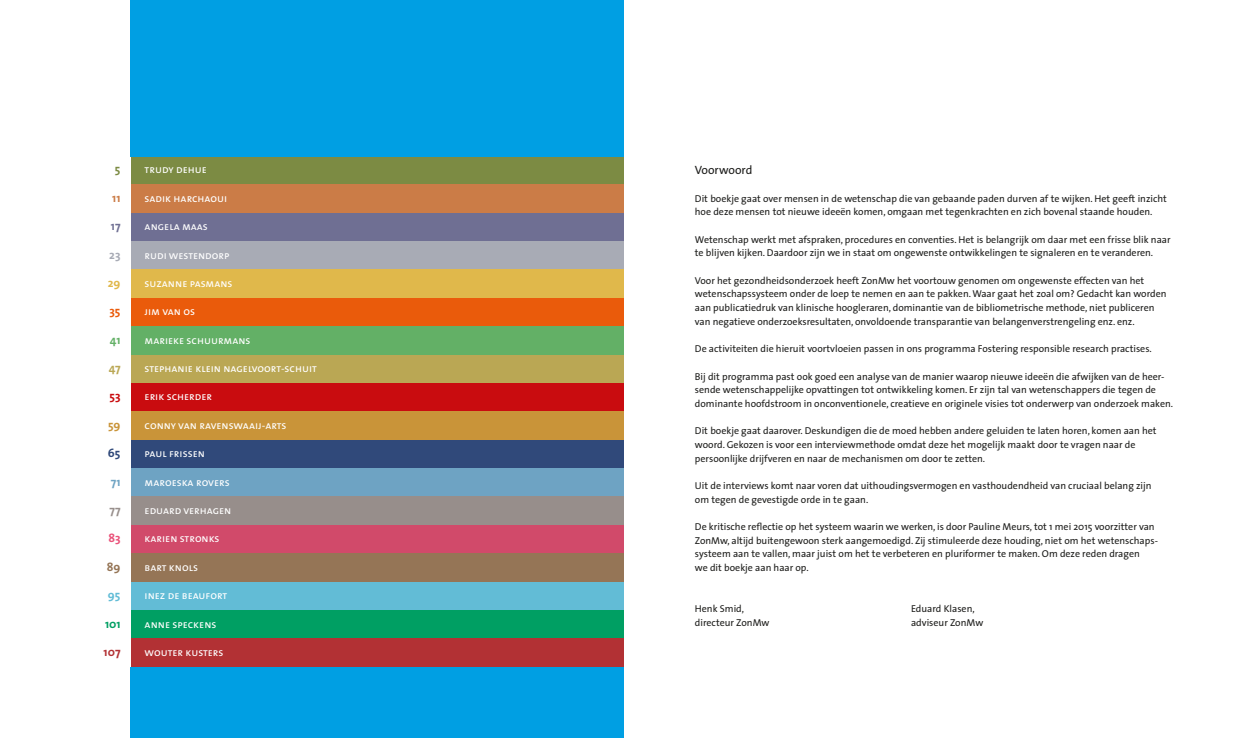
<style>
.page{position:relative;width:1248px;height:738px;background:#fff}
.page>*{position:absolute;margin:0;border:0;box-sizing:border-box;transform-origin:0 0}
.t1{font:12px "The Sans";color:#1d1d1b}
.t2{font:700 12px "The Sans";color:#009f63}
.t3{font:700 12px "The Sans";color:#b23134}
.t4{font:700 12px "The Sans";color:#cb7c47}
.t5{font:700 12px "The Sans";color:#6f6f93}
.t6{font:700 12px "The Sans";color:#a8abb5}
.t7{font:700 12px "The Sans";color:#e0b84b}
.t8{font:700 12px "The Sans";color:#ea5b0b}
.t9{font:700 12px "The Sans";color:#63b066}
.t10{font:700 12px "The Sans";color:#baa754}
.t11{font:700 12px "The Sans";color:#c90c0f}
.t12{font:700 12px "The Sans";color:#c99439}
.t13{font:700 12px "The Sans";color:#30497a}
.t14{font:700 12px "The Sans";color:#6ea3c3}
.t15{font:700 12px "The Sans";color:#978e8b}
.t16{font:700 12px "The Sans";color:#ea527a}
.t17{font:700 12px "The Sans";color:#957556}
.t18{font:700 12px "The Sans";color:#62bcd6}
.t19{font:700 12px "The Sans";color:#7c8b43}
.t20{font:11px "The Sans Caps";color:#fff}
.t21{font:10px/13.7px "The Sans";color:#1d1d1b}
</style>
<div class="page">
<div style="left:127px;top:156px;width:513px;height:28px;background:#7c8b43"></div>
<div style="left:127px;top:184px;width:514px;height:29px;background:#cb7c47"></div>
<div style="left:127px;top:213px;width:514px;height:28px;background:#6f6f93"></div>
<div style="left:127px;top:241px;width:514px;height:28px;background:#a8abb5"></div>
<div style="left:127px;top:269px;width:513px;height:29px;background:#e0b84b"></div>
<div style="left:127px;top:298px;width:514px;height:28px;background:#ea5b0b"></div>
<div style="left:127px;top:326px;width:514px;height:28px;background:#63b066"></div>
<div style="left:126px;top:354px;width:515px;height:29px;background:#baa754"></div>
<div style="left:127px;top:383px;width:514px;height:28px;background:#c90c0f"></div>
<div style="left:127px;top:411px;width:514px;height:28px;background:#c99439"></div>
<div style="left:127px;top:439px;width:514px;height:29px;background:#30497a"></div>
<div style="left:127px;top:468px;width:514px;height:28px;background:#6ea3c3"></div>
<div style="left:127px;top:496px;width:514px;height:28px;background:#978e8b"></div>
<div style="left:127px;top:524px;width:514px;height:29px;background:#d14a6a"></div>
<div style="left:127px;top:553px;width:515px;height:28px;background:#957556"></div>
<div style="left:128px;top:581px;width:514px;height:28px;background:#62bcd6"></div>
<div style="left:127px;top:609px;width:515px;height:29px;background:#009f63"></div>
<div style="left:127px;top:638px;width:515px;height:28px;background:#b23134"></div>
<div style="left:94px;top:0;width:37px;height:709px;background:#fff"></div>
<div style="left:131px;top:666px;width:493px;height:71px;background:#009fe3"></div>
<div style="left:131px;top:0;width:493px;height:156px;background:#009fe3"></div>
<div style="left:624px;top:0;width:36px;height:737px;background:#fff"></div>
<p class="t19" style="left:115px;top:159px;width:7px">5</p>
<p class="t4" style="left:112px;top:187px;width:10px">11</p>
<p class="t5" style="left:111px;top:216px;width:11px">17</p>
<p class="t6" style="left:109px;top:244px;width:13px">23</p>
<p class="t7" style="left:108px;top:272px;width:14px">29</p>
<p class="t8" style="left:109px;top:301px;width:13px">35</p>
<p class="t9" style="left:110px;top:329px;width:12px">41</p>
<p class="t10" style="left:109px;top:357px;width:13px">47</p>
<p class="t11" style="left:109px;top:386px;width:13px">53</p>
<p class="t12" style="left:108px;top:414px;width:14px">59</p>
<p class="t13" style="left:108px;top:443px;width:14px">65</p>
<p class="t14" style="left:111px;top:471px;width:11px">71</p>
<p class="t15" style="left:109px;top:499px;width:12px">77</p>
<p class="t16" style="left:108px;top:528px;width:14px">83</p>
<p class="t17" style="left:107px;top:556px;width:15px">89</p>
<p class="t18" style="left:108px;top:584px;width:14px">95</p>
<p class="t2" style="left:105px;top:613px;width:17px">101</p>
<p class="t3" style="left:104px;top:641px;width:18px">107</p>
<p class="t20" style="left:145px;top:160px;width:64px">trudy dehue</p>
<p class="t20" style="left:145px;top:189px;width:84px">sadik harchaoui</p>
<p class="t20" style="left:145px;top:217px;width:65px">angela maas</p>
<p class="t20" style="left:145px;top:245px;width:86px">rudi westendorp</p>
<p class="t20" style="left:145px;top:274px;width:89px">suzanne pasmans</p>
<p class="t20" style="left:145px;top:302px;width:52px">jim van os</p>
<p class="t20" style="left:145px;top:330px;width:107px">marieke schuurmans</p>
<p class="t20" style="left:145px;top:359px;width:174px">stephanie klein nagelvoort-schuit</p>
<p class="t20" style="left:145px;top:387px;width:69px">erik scherder</p>
<p class="t20" style="left:145px;top:415px;width:143px">conny van ravenswaaij-arts</p>
<p class="t20" style="left:145px;top:444px;width:62px">paul frissen</p>
<p class="t20" style="left:145px;top:472px;width:86px">maroeska rovers</p>
<p class="t20" style="left:145px;top:500px;width:88px">eduard verhagen</p>
<p class="t20" style="left:145px;top:529px;width:76px">karien stronks</p>
<p class="t20" style="left:145px;top:557px;width:55px">bart knols</p>
<p class="t20" style="left:145px;top:585px;width:84px">inez de beaufort</p>
<p class="t20" style="left:145px;top:614px;width:73px">anne speckens</p>
<p class="t20" style="left:145px;top:642px;width:80px">wouter kusters</p>
<p class="t1" style="left:694px;top:160px;width:59px">Voorwoord</p>
<p class="t21" style="left:694px;top:191px;width:473px">Dit boekje gaat over mensen in de wetenschap die van gebaande paden durven af te wijken. Het geeft inzicht hoe deze mensen tot nieuwe ideeën komen, omgaan met tegenkrachten en zich bovenal staande houden.</p>
<p class="t21" style="left:694px;top:232px;width:477px">Wetenschap werkt met afspraken, procedures en conventies. Het is belangrijk om daar met een frisse blik naar te blijven kijken. Daardoor zijn we in staat om ongewenste ontwikkelingen te signaleren en te veranderen.</p>
<p class="t21" style="left:694px;top:273px;width:473px">Voor het gezondheidsonderzoek heeft ZonMw het voortouw genomen om ongewenste effecten van het wetenschapssysteem onder de loep te nemen en aan te pakken. Waar gaat het zoal om? Gedacht kan worden aan publicatiedruk van klinische hoogleraren, dominantie van de bibliometrische methode, niet publiceren van negatieve onderzoeksresultaten, onvoldoende transparantie van belangenverstrengeling enz. enz.</p>
<p class="t21" style="left:694px;top:341px;width:458px">De activiteiten die hieruit voortvloeien passen in ons programma Fostering responsible research practises.</p>
<p class="t21" style="left:694px;top:368px;width:479px">Bij dit programma past ook goed een analyse van de manier waarop nieuwe ideeën die afwijken van de heer&shy;sende wetenschappelijke opvattingen tot ontwikkeling komen. Er zijn tal van wetenschappers die tegen de dominante hoofdstroom in onconventionele, creatieve en originele visies tot onderwerp van onderzoek maken.</p>
<p class="t21" style="left:694px;top:423px;width:463px">Dit boekje gaat daarover. Deskundigen die de moed hebben andere geluiden te laten horen, komen aan het woord. Gekozen is voor een interviewmethode omdat deze het mogelijk maakt door te vragen naar de persoonlijke drijfveren en naar de mechanismen om door te zetten.</p>
<p class="t21" style="left:694px;top:478px;width:458px">Uit de interviews komt naar voren dat uithoudingsvermogen en vasthoudendheid van cruciaal belang zijn om tegen de gevestigde orde in te gaan.</p>
<p class="t21" style="left:694px;top:519px;width:464px">De kritische reflectie op het systeem waarin we werken, is door Pauline Meurs, tot 1 mei 2015 voorzitter van ZonMw, altijd buitengewoon sterk aangemoedigd. Zij stimuleerde deze houding, niet om het wetenschaps&shy;systeem aan te vallen, maar juist om het te verbeteren en pluriformer te maken. Om deze reden dragen<br>we dit boekje aan haar op.</p>
<p class="t21" style="left:694px;top:601px;width:51px">Henk Smid,</p>
<p class="t21" style="left:910px;top:601px;width:65px">Eduard Klasen,</p>
<p class="t21" style="left:694px;top:614px;width:76px">directeur ZonMw</p>
<p class="t21" style="left:910px;top:614px;width:74px">adviseur ZonMw</p>
</div>
